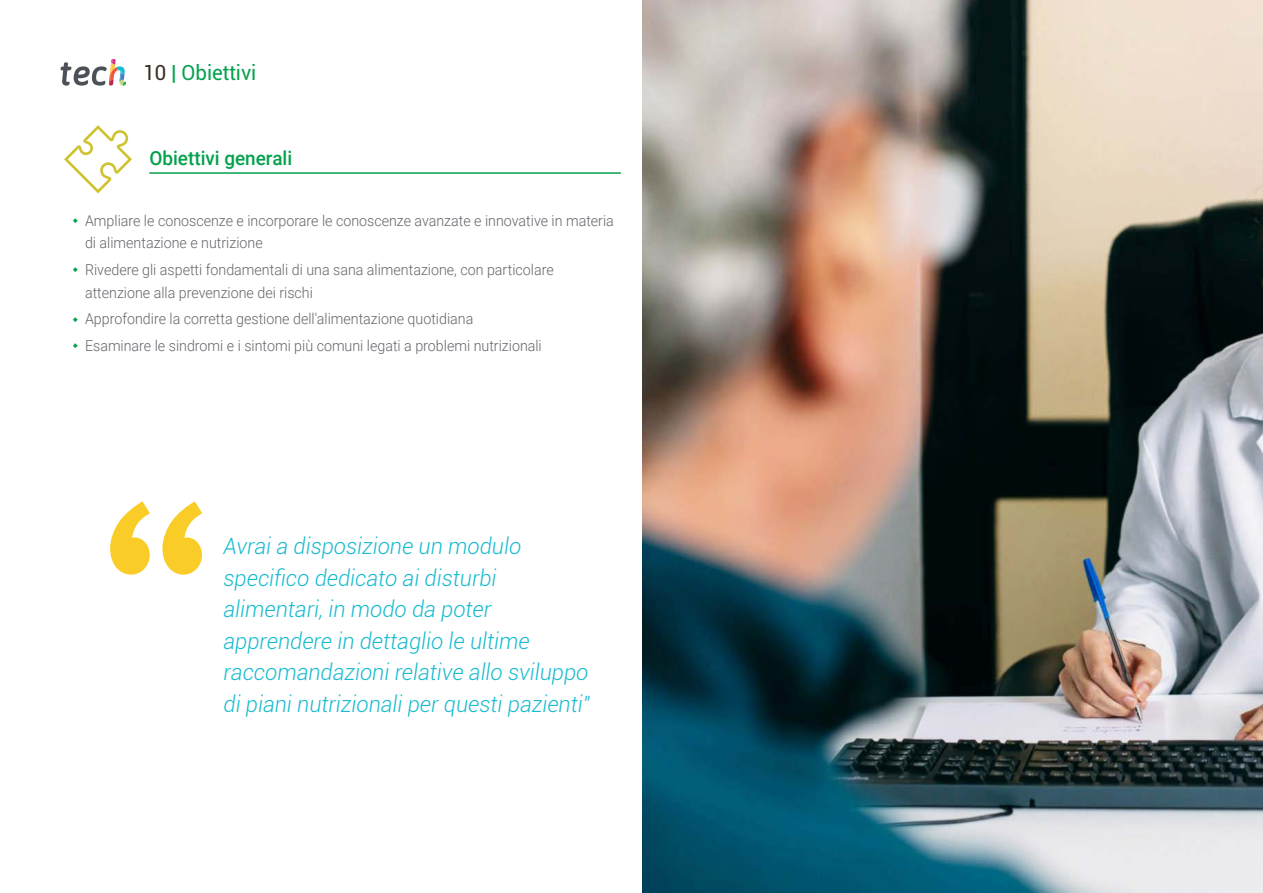
<style>
.page{position:relative;width:1263px;height:893px;background:#fff}
.page>*{position:absolute;margin:0;border:0;box-sizing:border-box;transform-origin:0 0}
.Destacados{font:italic 300 22.5px/31.5px "Roboto";color:#17bbcf}
.Sección___Pag{font:21px "Roboto";color:#04a14d}
.Subtítulo_Pag{font:500 19.5px "Roboto";color:#04a14d}
.t1{font:300 15px/22.5px "Roboto";color:#63656a;scale:.95 1}
.s1{color:#342d1f}
</style>
<div class="page">
<hr style="left:149px;top:173px;width:472px;height:1px;background:#04a14d">
<svg style="left:64px;top:125px;width:68px;height:68px"></svg>
<img style="left:642px;top:0;width:621px;height:893px">
<svg style="left:61px;top:59px;width:65px;height:27px"></svg>
<svg style="left:110px;top:501px;width:92px;height:74px"></svg>
<p class="Sección___Pag" style="left:144px;top:57px;width:114px"><span class="s1">10</span> | Obiettivi</p>
<p class="Subtítulo_Pag" style="left:149px;top:144px;width:144px">Obiettivi generali</p>
<p class="t1" style="left:85px;top:209px;width:558px">Ampliare le conoscenze e incorporare le conoscenze avanzate e innovative in materia di alimentazione e nutrizione</p>
<p class="t1" style="left:85px;top:258px;width:495px">Rivedere gli aspetti fondamentali di una sana alimentazione, con particolare attenzione alla prevenzione dei rischi</p>
<p class="t1" style="left:85px;top:307px;width:410px">Approfondire la corretta gestione dell'alimentazione quotidiana</p>
<p class="t1" style="left:85px;top:334px;width:482px">Esaminare le sindromi e i sintomi più comuni legati a problemi nutrizionali</p>
<p class="Destacados" style="left:224px;top:530px;width:368px">Avrai a disposizione un modulo specifico dedicato ai disturbi alimentari, in modo da poter apprendere in dettaglio le ultime raccomandazioni relative allo sviluppo di piani nutrizionali per questi pazienti"</p>
</div>
